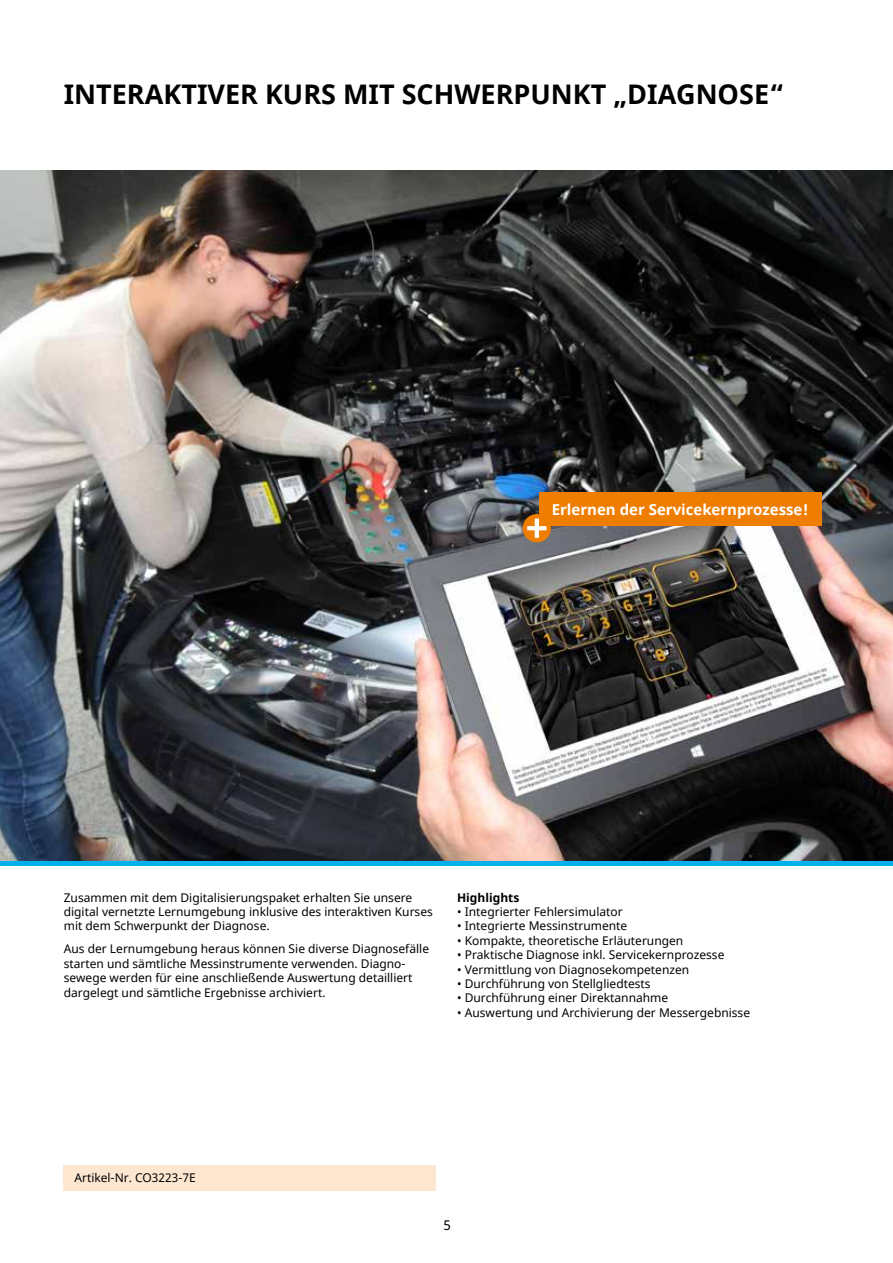
<style>
.page{position:relative;width:893px;height:1263px;background:#fff}
.page>*{position:absolute;margin:0;border:0;box-sizing:border-box;transform-origin:0 0}
.t1{font:700 27px "Noto Sans";color:#000}
.t2{font:700 15px "Noto Sans";color:#fff}
.t3{font:13.5px "Noto Sans";color:#000}
.t4{font:12px/14.4px "Noto Sans";color:#000}
.t5{font:700 12px "Noto Sans";color:#000}
</style>
<div class="page">
<img style="left:0;top:170px;width:893px;height:691px">
<hr style="left:0;top:861px;width:893px;height:4px;background:#00b1eb">
<div style="left:523px;top:514px;width:28px;height:28px;background:#ef7d00;border-radius:50%"></div>
<svg style="left:527px;top:519px;width:19px;height:19px"></svg>
<div style="left:539px;top:493px;width:282px;height:33px;background:#ef7d00"></div>
<div style="left:64px;top:1165px;width:372px;height:26px;background:#fee7d1"></div>
<h1 class="t1" style="left:64px;top:75px;width:722px">INTERAKTIVER KURS MIT SCHWERPUNKT „DIAGNOSE“</h1>
<p class="t2" style="left:552px;top:499px;width:258px">Erlernen der Servicekernprozesse!</p>
<p class="t4" style="left:64px;top:890px;width:371px">Zusammen mit dem Digitalisierungspaket erhalten Sie unsere digital vernetzte Lernumgebung inklusive des interaktiven Kurses mit dem Schwerpunkt der Diagnose.</p>
<p class="t4" style="left:64px;top:942px;width:367px">Aus der Lernumgebung heraus können Sie diverse Diagnosefälle starten und sämtliche Messinstrumente verwenden. Diagno&shy;sewege werden für eine anschließende Auswertung detailliert dargelegt und sämtliche Ergebnisse archiviert.</p>
<p class="t5" style="left:457px;top:889px;width:64px">Highlights</p>
<p class="t4" style="left:457px;top:905px;width:167px">• Integrierter Fehlersimulator</p>
<p class="t4" style="left:457px;top:919px;width:172px">• Integrierte Messinstrumente</p>
<p class="t4" style="left:457px;top:934px;width:228px">• Kompakte, theoretische Erläuterungen</p>
<p class="t4" style="left:457px;top:948px;width:269px">• Praktische Diagnose inkl. Servicekernprozesse</p>
<p class="t4" style="left:457px;top:962px;width:234px">• Vermittlung von Diagnosekompetenzen</p>
<p class="t4" style="left:457px;top:977px;width:195px">• Durchführung von Stellgliedtests</p>
<p class="t4" style="left:457px;top:991px;width:213px">• Durchführung einer Direktannahme</p>
<p class="t4" style="left:457px;top:1006px;width:294px">• Auswertung und Archivierung der Messergebnisse</p>
<p class="t4" style="left:74px;top:1171px;width:123px">Artikel-Nr. CO3223-7E</p>
<p class="t3" style="left:443px;top:1216px;width:9px">5</p>
</div>
